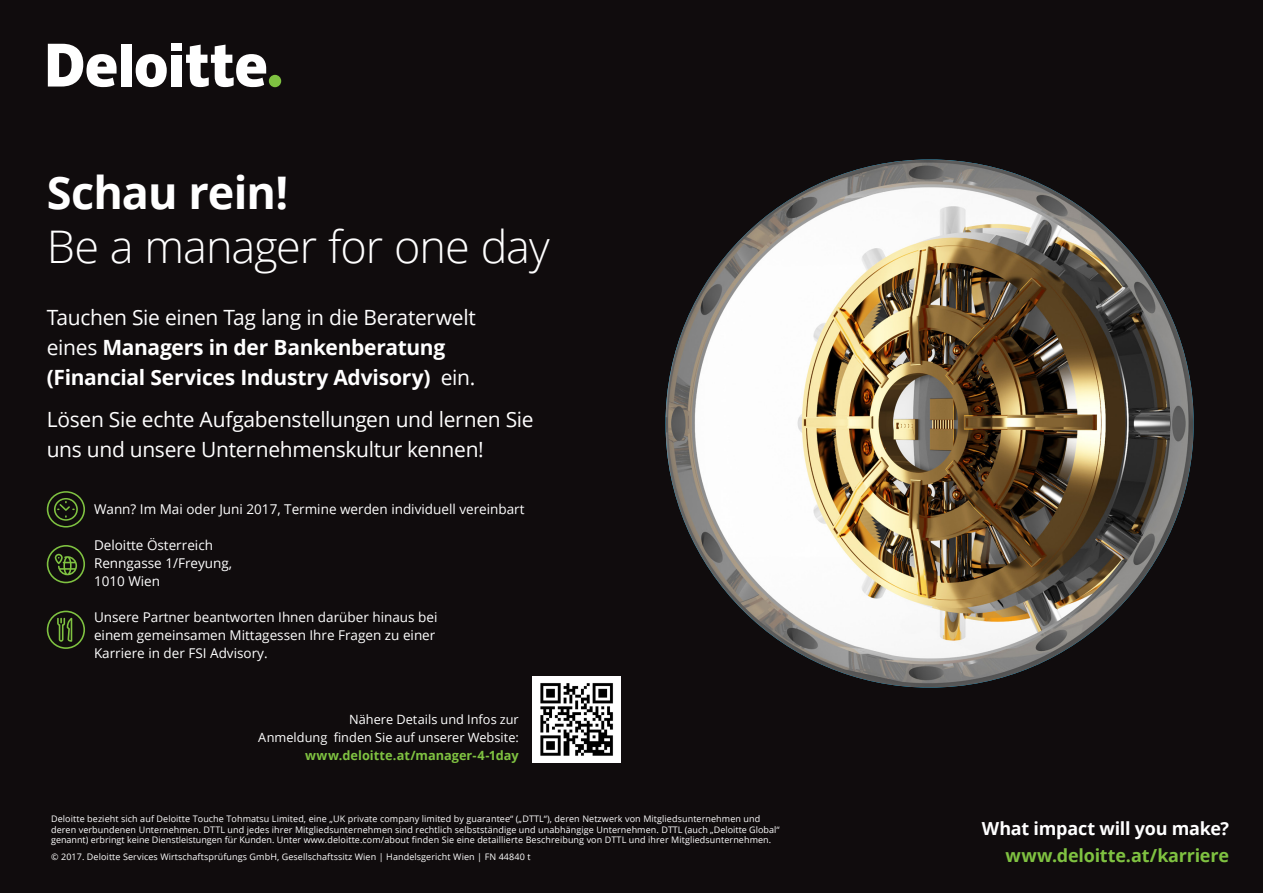
<style>
.page{position:relative;width:1263px;height:893px;background:#100c0d}
.page>*{position:absolute;margin:0;border:0;box-sizing:border-box;transform-origin:0 0}
.Ad_heading_light__20{font:300 45px "Open Sans";letter-spacing:-.025em;color:#fff}
.Ad_heading_light__20-2{font:700 45px "Open Sans";letter-spacing:-.02em;color:#fff}
.Body_Copy__36_46pt{font:700 21px/30px "Open Sans";letter-spacing:-.015em;color:#fff}
.Body_Copy__36_46pt-2{font:21px/30px "Open Sans";letter-spacing:-.015em;color:#fff}
.Cover_headline_bold{font:700 18px "Open Sans";letter-spacing:-.015em;color:#7fc241}
.Cover_headline_bold-2{font:700 18px "Open Sans";letter-spacing:-.015em;color:#fff}
.t1{font:13.5px/18px "Open Sans";color:#fff}
.Body_Copy__36_46pt-3{font:12.75px/18px "Open Sans";letter-spacing:.005em;color:#fff;text-align:right}
.Impressum{font:9px/10.5px "Open Sans";letter-spacing:.01em;color:#fff}
.s1{font-weight:400}
.s2{font-weight:700;color:#7fc241}
</style>
<div class="page">
<div style="left:269px;top:75px;width:12px;height:12px;background:#7fc241;border-radius:50%"></div>
<div style="left:121px;top:44px;width:10px;height:43px;background:#fff"></div>
<svg style="left:136px;top:54px;width:31px;height:33px"></svg>
<div style="left:171px;top:55px;width:11px;height:32px;background:#fff"></div>
<div style="left:171px;top:44px;width:11px;height:7px;background:#fff"></div>
<svg style="left:186px;top:45px;width:80px;height:42px"></svg>
<svg style="left:48px;top:44px;width:69px;height:43px"></svg>
<img style="left:533px;top:676px;width:88px;height:86px">
<svg style="left:47px;top:491px;width:38px;height:36px"></svg>
<svg style="left:47px;top:545px;width:38px;height:38px"></svg>
<svg style="left:47px;top:611px;width:38px;height:38px"></svg>
<img style="left:665px;top:159px;width:529px;height:529px;border-radius:264px">
<p class="Ad_heading_light__20-2" style="left:47px;top:161px;width:243px">Schau rein!</p>
<p class="Ad_heading_light__20" style="left:47px;top:216px;width:505px">Be a manager for one day</p>
<p class="Body_Copy__36_46pt" style="left:47px;top:301px;width:431px"><span class="s1">Tauchen Sie einen Tag lang in die Beraterwelt eines</span> Managers in der Bankenberatung (Financial Services Industry Advisory) <span class="s1">ein.</span></p>
<p class="Body_Copy__36_46pt-2" style="left:47px;top:404px;width:488px">Lösen Sie echte Aufgabenstellungen und lernen Sie uns und unsere Unternehmenskultur kennen!</p>
<p class="t1" style="left:94px;top:500px;width:432px">Wann? Im Mai oder Juni 2017, Termine werden individuell vereinbart</p>
<p class="t1" style="left:94px;top:536px;width:121px">Deloitte Österreich</p>
<p class="t1" style="left:94px;top:554px;width:140px">Renngasse 1/Freyung,<br>1010 Wien</p>
<p class="t1" style="left:94px;top:608px;width:345px">Unsere Partner beantworten Ihnen darüber hinaus bei einem gemeinsamen Mittagessen Ihre Fragen zu einer<br>Karriere in der FSI Advisory.</p>
<p class="Body_Copy__36_46pt-3" style="left:258px;top:710px;width:262px">Nähere Details und Infos zur<br>Anmeldung finden Sie auf unserer Website: <span class="s2">www.deloitte.at/manager-4-1day</span></p>
<p class="Impressum" style="left:51px;top:813px;width:730px">Deloitte bezieht sich auf Deloitte Touche Tohmatsu Limited, eine „UK private company limited by guarantee“ („DTTL“), deren Netzwerk von Mitgliedsunternehmen und deren verbundenen Unternehmen. DTTL und jedes ihrer Mitgliedsunternehmen sind rechtlich selbstständige und unabhängige Unternehmen. DTTL (auch „Deloitte Global“ genannt) erbringt keine Dienstleistungen für Kunden. Unter www.deloitte.com/about finden Sie eine detaillierte Beschreibung von DTTL und ihrer Mitgliedsunternehmen.</p>
<p class="Impressum" style="left:51px;top:851px;width:481px">© 2017. Deloitte Services Wirtschaftsprüfungs GmbH, Gesellschaftssitz Wien | Handelsgericht Wien | FN 44840 t</p>
<p class="Cover_headline_bold-2" style="left:982px;top:816px;width:249px">What impact will you make?</p>
<p class="Cover_headline_bold" style="left:1005px;top:843px;width:225px">www.deloitte.at/karriere</p>
</div>
